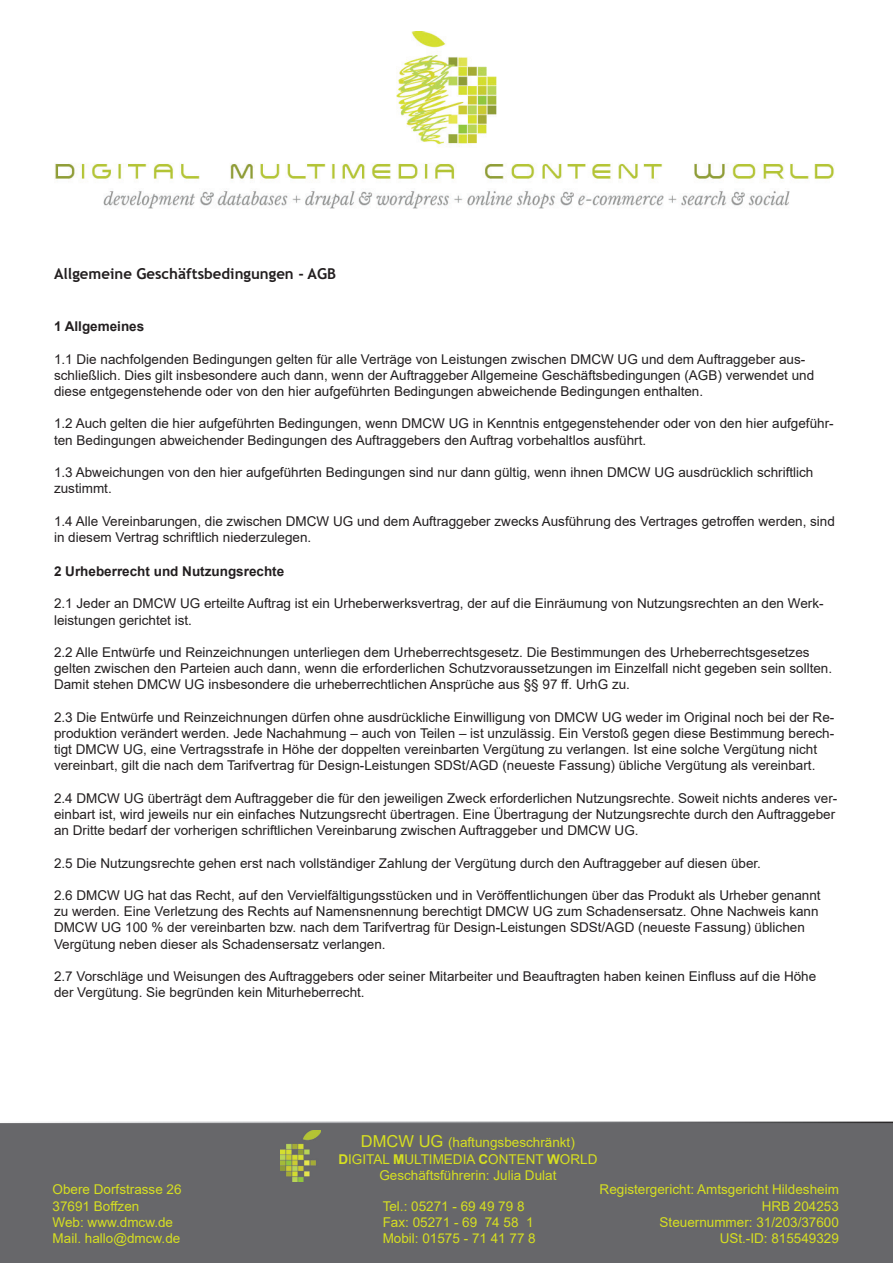
<style>
.page{position:relative;width:893px;height:1263px;background:#fff}
.page>*{position:absolute;margin:0;border:0;box-sizing:border-box;transform-origin:0 0}
.t1{font:700 15px "Trebuchet MS";color:#231f20}
.t2{font:13.5px/16.2px "Arial";color:#231f20}
.t3{font:13.5px/16.2px "Arial";color:#d6df21}
.t4{font:700 13.5px "Arial";color:#231f20}
.s1{font-size:16.5px}
.s2{font-weight:700}
</style>
<div class="page">
<img style="left:55px;top:32px;width:779px;height:177px">
<div style="left:0;top:1121px;width:893px;height:142px;background:#67676a"></div>
<img style="left:281px;top:1130px;width:40px;height:51px">
<p class="t1" style="left:54px;top:264px;width:283px">Allgemeine Geschäftsbedingungen - AGB</p>
<p class="t4" style="left:54px;top:317px;width:92px">1 Allgemeines</p>
<p class="t2" style="left:54px;top:351px;width:762px">1.1 Die nachfolgenden Bedingungen gelten für alle Verträge von Leistungen zwischen DMCW UG und dem Auftraggeber aus&shy;schließlich. Dies gilt insbesondere auch dann, wenn der Auftraggeber Allgemeine Geschäftsbedingungen (AGB) verwendet und diese entgegenstehende oder von den hier aufgeführten Bedingungen abweichende Bedingungen enthalten.</p>
<p class="t2" style="left:54px;top:415px;width:781px">1.2 Auch gelten die hier aufgeführten Bedingungen, wenn DMCW UG in Kenntnis entgegenstehender oder von den hier aufgeführ&shy;ten Bedingungen abweichender Bedingungen des Auftraggebers den Auftrag vorbehaltlos ausführt.</p>
<p class="t2" style="left:54px;top:464px;width:761px">1.3 Abweichungen von den hier aufgeführten Bedingungen sind nur dann gültig, wenn ihnen DMCW UG ausdrücklich schriftlich zustimmt.</p>
<p class="t2" style="left:54px;top:513px;width:782px">1.4 Alle Vereinbarungen, die zwischen DMCW UG und dem Auftraggeber zwecks Ausführung des Vertrages getroffen werden, sind in diesem Vertrag schriftlich niederzulegen.</p>
<p class="t4" style="left:54px;top:562px;width:232px">2 Urheberrecht und Nutzungsrechte</p>
<p class="t2" style="left:54px;top:595px;width:771px">2.1 Jeder an DMCW UG erteilte Auftrag ist ein Urheberwerksvertrag, der auf die Einräumung von Nutzungsrechten an den Werk&shy;leistungen gerichtet ist.</p>
<p class="t2" style="left:54px;top:644px;width:780px">2.2 Alle Entwürfe und Reinzeichnungen unterliegen dem Urheberrechtsgesetz. Die Bestimmungen des Urheberrechtsgesetzes gelten zwischen den Parteien auch dann, wenn die erforderlichen Schutzvoraussetzungen im Einzelfall nicht gegeben sein sollten.<br>Damit stehen DMCW UG insbesondere die urheberrechtlichen Ansprüche aus §§ 97 ff. UrhG zu.</p>
<p class="t2" style="left:54px;top:709px;width:782px">2.3 Die Entwürfe und Reinzeichnungen dürfen ohne ausdrückliche Einwilligung von DMCW UG weder im Original noch bei der Re&shy;produktion verändert werden. Jede Nachahmung – auch von Teilen – ist unzulässig. Ein Verstoß gegen diese Bestimmung berech&shy;tigt DMCW UG, eine Vertragsstrafe in Höhe der doppelten vereinbarten Vergütung zu verlangen. Ist eine solche Vergütung nicht vereinbart, gilt die nach dem Tarifvertrag für Design-Leistungen SDSt/AGD (neueste Fassung) übliche Vergütung als vereinbart.</p>
<p class="t2" style="left:54px;top:790px;width:785px">2.4 DMCW UG überträgt dem Auftraggeber die für den jeweiligen Zweck erforderlichen Nutzungsrechte. Soweit nichts anderes ver&shy;einbart ist, wird jeweils nur ein einfaches Nutzungsrecht übertragen. Eine Übertragung der Nutzungsrechte durch den Auftraggeber an Dritte bedarf der vorherigen schriftlichen Vereinbarung zwischen Auftraggeber und DMCW UG.</p>
<p class="t2" style="left:54px;top:855px;width:708px">2.5 Die Nutzungsrechte gehen erst nach vollständiger Zahlung der Vergütung durch den Auftraggeber auf diesen über.</p>
<p class="t2" style="left:54px;top:887px;width:768px">2.6 DMCW UG hat das Recht, auf den Vervielfältigungsstücken und in Veröffentlichungen über das Produkt als Urheber genannt zu werden. Eine Verletzung des Rechts auf Namensnennung berechtigt DMCW UG zum Schadensersatz. Ohne Nachweis kann DMCW UG 100 % der vereinbarten bzw. nach dem Tarifvertrag für Design-Leistungen SDSt/AGD (neueste Fassung) üblichen Vergütung neben dieser als Schadensersatz verlangen.</p>
<p class="t2" style="left:54px;top:968px;width:764px">2.7 Vorschläge und Weisungen des Auftraggebers oder seiner Mitarbeiter und Beauftragten haben keinen Einfluss auf die Höhe der Vergütung. Sie begründen kein Miturheberrecht.</p>
<p class="t3" style="left:338px;top:1134px;width:261px;text-align:center"><span class="s1">DMCW UG</span> (haftungsbeschränkt)<br><span class="s2">D</span>IGITAL <span class="s2">M</span>ULTIMEDIA <span class="s2">C</span>ONTENT <span class="s2">W</span>ORLD<br>Geschäftsführerin: Julia Dulat</p>
<p class="t3" style="left:383px;top:1197px;width:155px">Tel.: 05271 - 69 49 79 8<br>Fax: 05271 - 69 74 58 1<br>Mobil: 01575 - 71 41 77 8</p>
<p class="t3" style="left:53px;top:1181px;width:131px">Obere Dorfstrasse 26<br>37691 Boffzen<br>Web: www.dmcw.de<br>Mail. hallo@dmcw.de</p>
<p class="t3" style="left:600px;top:1181px;width:241px;text-align:right">Registergericht: Amtsgericht Hildesheim<br>HRB 204253<br>Steuernummer: 31/203/37600<br>USt.-ID: 815549329</p>
</div>
